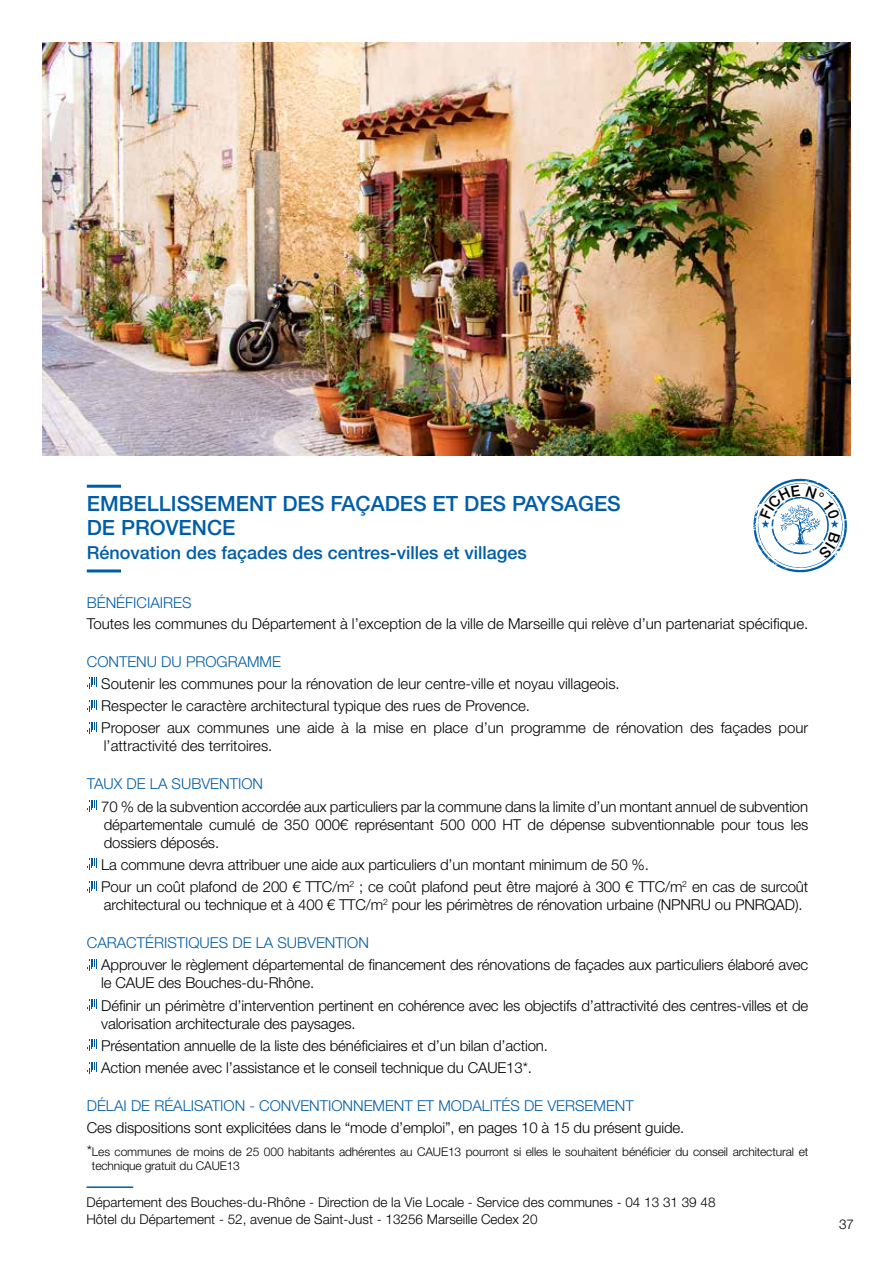
<style>
.page{position:relative;width:893px;height:1263px;background:#fff}
.page>*{position:absolute;margin:0;border:0;box-sizing:border-box;transform-origin:0 0}
.t1{font:500 21px/24px "Helvetica Neue LT Std";color:#005da9}
.t2{font:500 18px "Helvetica Neue LT Std";color:#005da9}
.t3{font:300 15px/22.2px "Helvetica Neue LT Std";letter-spacing:-.01em;color:#000}
.t4{font:300 15px "Helvetica Neue LT Std";color:#005da9}
.t5{font:300 13.5px/16.2px "Helvetica Neue LT Std";color:#000}
.t6{font:300 12px/14.4px "Helvetica Neue LT Std";letter-spacing:-.01em;color:#000}
.s1{font-size:15px}
</style>
<div class="page">
<hr style="left:87px;top:485px;width:34px;height:3px;background:#005da9">
<hr style="left:87px;top:569px;width:34px;height:3px;background:#005da9">
<svg style="left:87px;top:678px;width:10px;height:11px"></svg>
<svg style="left:87px;top:700px;width:10px;height:11px"></svg>
<svg style="left:87px;top:722px;width:10px;height:11px"></svg>
<svg style="left:87px;top:800px;width:10px;height:12px"></svg>
<svg style="left:87px;top:859px;width:10px;height:11px"></svg>
<svg style="left:87px;top:881px;width:10px;height:11px"></svg>
<svg style="left:87px;top:959px;width:10px;height:11px"></svg>
<svg style="left:87px;top:999px;width:10px;height:12px"></svg>
<svg style="left:87px;top:1040px;width:10px;height:11px"></svg>
<svg style="left:87px;top:1062px;width:10px;height:11px"></svg>
<img style="left:43px;top:43px;width:807px;height:413px">
<hr style="left:86px;top:1186px;width:47px;height:2px;background:#005da9">
<svg style="left:753px;top:478px;width:94px;height:95px"></svg>
<h1 class="t1" style="left:87px;top:491px;width:536px">EMBELLISSEMENT DES FAÇADES ET DES PAYSAGES<br>DE PROVENCE</h1>
<p class="t2" style="left:87px;top:542px;width:441px">Rénovation des façades des centres-villes et villages</p>
<p class="t4" style="left:87px;top:594px;width:106px">BÉNÉFICIAIRES</p>
<p class="t3" style="left:87px;top:612px;width:723px">Toutes les communes du Département à l’exception de la ville de Marseille qui relève d’un partenariat spécifique.</p>
<p class="t4" style="left:87px;top:652px;width:196px">CONTENU DU PROGRAMME</p>
<p class="t3" style="left:101px;top:672px;width:708px">Soutenir les communes pour la rénovation de leur centre-ville et noyau villageois.<br>Respecter le caractère architectural typique des rues de Provence.<br>Proposer aux communes une aide à la mise en place d’un programme de rénovation des façades pour</p>
<p class="t3" style="left:104px;top:735px;width:170px">l’attractivité des territoires.</p>
<p class="t4" style="left:87px;top:775px;width:178px">TAUX DE LA SUBVENTION</p>
<p class="t3" style="left:101px;top:797px;width:708px;line-height:18px;text-align:justify">70 % de la subvention accordée aux particuliers par la commune dans la limite d’un montant annuel de subvention départementale cumulé de 350 000€ représentant 500 000 HT de dépense subventionnable pour tous les dossiers déposés.</p>
<p class="t3" style="left:101px;top:853px;width:708px">La commune devra attribuer une aide aux particuliers d’un montant minimum de 50 %.<br>Pour un coût plafond de 200 € TTC/m<sup>2</sup> ; ce coût plafond peut être majoré à 300 € TTC/m<sup>2</sup> en cas de surcoût</p>
<p class="t3" style="left:104px;top:893px;width:700px">architectural ou technique et à 400 € TTC/m<sup>2</sup> pour les périmètres de rénovation urbaine (NPNRU ou PNRQAD).</p>
<p class="t4" style="left:87px;top:934px;width:284px">CARACTÉRISTIQUES DE LA SUBVENTION</p>
<p class="t3" style="left:101px;top:956px;width:709px;line-height:18px">Approuver le règlement départemental de financement des rénovations de façades aux particuliers élaboré avec le CAUE des Bouches-du-Rhône.</p>
<p class="t3" style="left:101px;top:996px;width:709px;line-height:18px">Définir un périmètre d’intervention pertinent en cohérence avec les objectifs d’attractivité des centres-villes et de valorisation architecturale des paysages.</p>
<p class="t3" style="left:101px;top:1034px;width:448px">Présentation annuelle de la liste des bénéficiaires et d’un bilan d’action.<br>Action menée avec l’assistance et le conseil technique du CAUE13*.</p>
<p class="t4" style="left:87px;top:1097px;width:548px">DÉLAI DE RÉALISATION - CONVENTIONNEMENT ET MODALITÉS DE VERSEMENT</p>
<p class="t3" style="left:87px;top:1117px;width:599px">Ces dispositions sont explicitées dans le “mode d’emploi”, en pages 10 à 15 du présent guide.</p>
<p class="t6" style="left:92px;top:1144px;width:718px;text-indent:-5px"><span class="s1">*</span>Les communes de moins de 25 000 habitants adhérentes au CAUE13 pourront si elles le souhaitent bénéficier du conseil architectural et technique gratuit du CAUE13</p>
<p class="t5" style="left:86px;top:1194px;width:631px">Département des Bouches-du-Rhône - Direction de la Vie Locale - Service des communes - 04 13 31 39 48<br>Hôtel du Département - 52, avenue de Saint-Just - 13256 Marseille Cedex 20</p>
<p class="t5" style="left:839px;top:1215px;width:17px">37</p>
</div>
